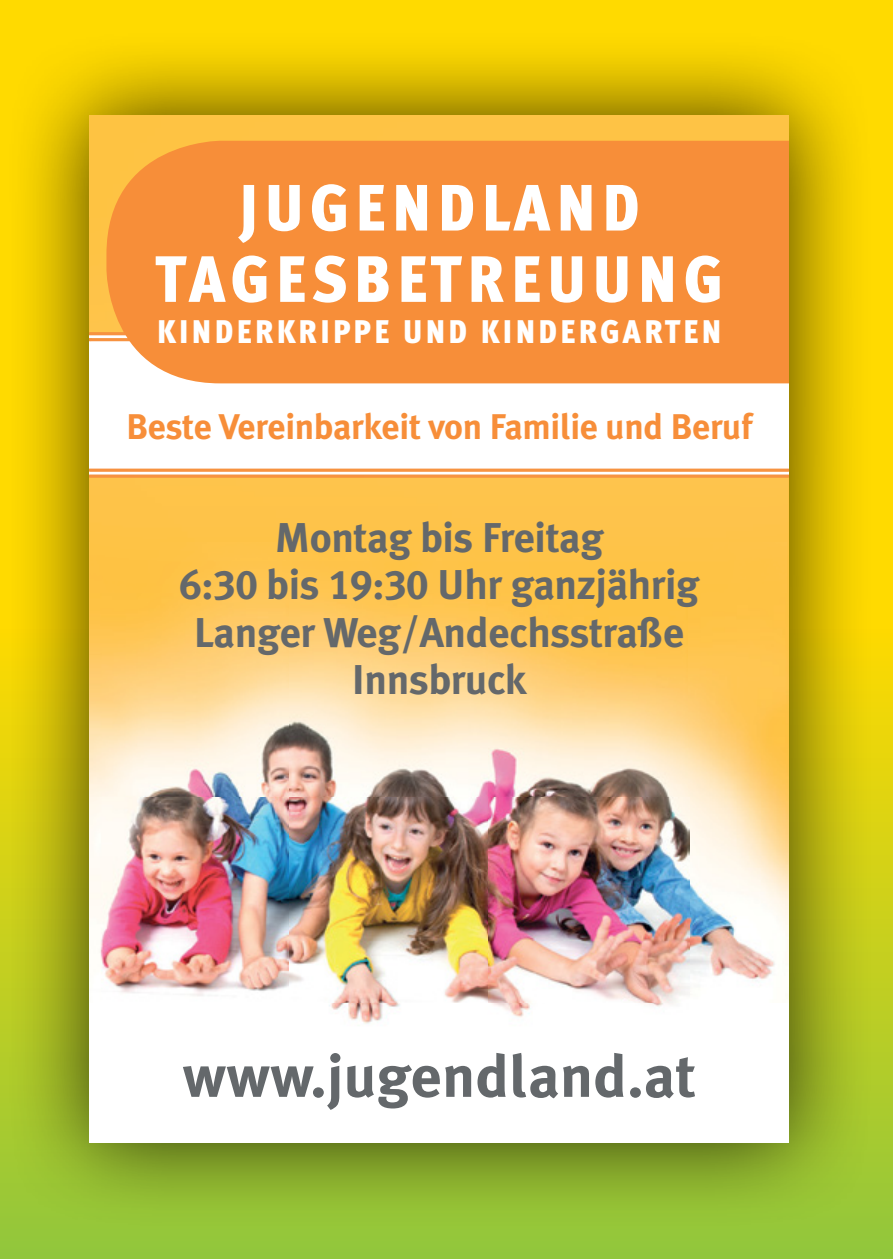
<style>
.page{position:relative;width:893px;height:1259px;background:#ffda00}
.page>*{position:absolute;margin:0;border:0;box-sizing:border-box;transform-origin:0 0}
.t1{font:900 65.4px/71.4px "Meta Cond";letter-spacing:.1em;color:#fff;text-align:center;scale:1.04 1}
.t2{font:700 59.4px "Meta Plus LF";color:#64686b;scale:1.04 1}
.t3{font:700 41.7px/47.4px "Meta Plus LF";letter-spacing:-.01em;color:#64686b;text-align:center}
.t4{font:700 35.7px "Meta Plus LF";letter-spacing:-.01em;color:#f78e39}
.t5{font:900 32.7px "Meta Cond";letter-spacing:.1em;color:#fff;scale:1.04 1}
</style>
<div class="page">
<div style="left:0;top:629px;width:893px;height:630px;background:linear-gradient(to bottom,#fed900,#91c63c)"></div>
<div style="left:4px;top:30px;width:872px;height:1200px;background:#000;opacity:.75"></div>
<div style="left:90px;top:115px;width:699px;height:427px;background:#fec349"></div>
<div style="left:90px;top:1060px;width:699px;height:83px;background:#fff"></div>
<img style="left:90px;top:542px;width:699px;height:518px">
<img style="left:90px;top:332px;width:699px;height:145px">
<div style="left:90px;top:338px;width:699px;height:133px;background:#fff"></div>
<div style="left:106px;top:141px;width:683px;height:242px;background:#f78e39"></div>
<svg style="left:82px;top:108px;width:9px;height:9px"></svg>
<h1 class="t1" style="left:155px;top:171px;width:548px">JUGENDLAND<br>TAGESBETREUUNG</h1>
<p class="t5" style="left:157px;top:312px;width:544px">KINDERKRIPPE UND KINDERGARTEN</p>
<p class="t4" style="left:126px;top:406px;width:629px">Beste Vereinbarkeit von Familie und Beruf</p>
<p class="t3" style="left:179px;top:513px;width:521px">Montag bis Freitag<br>6:30 bis 19:30 Uhr ganzjährig<br>Langer Weg/Andechsstraße<br>Innsbruck</p>
<h2 class="t2" style="left:182px;top:1042px;width:495px">www.jugendland.at</h2>
</div>
